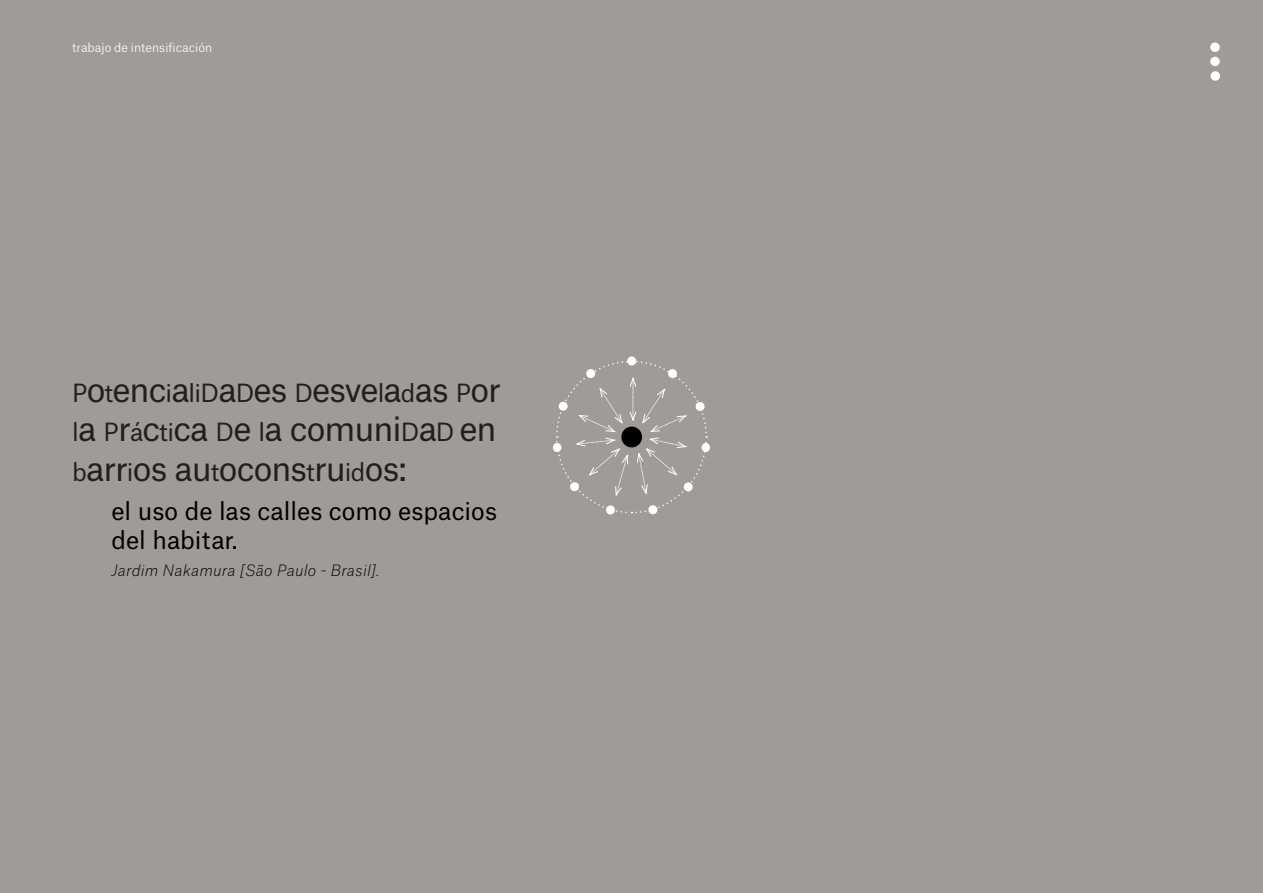
<style>
.page{position:relative;width:1263px;height:893px;background:#fff}
.page>*{position:absolute;margin:0;border:0;box-sizing:border-box;transform-origin:0 0}
.t1{font:33px/39.6px "Atlas Grotesk";letter-spacing:-.03em;color:#231f20}
.t2{font:24px/28.8px "Atlas Grotesk";color:#000}
.t3{font:italic 100 15px "Atlas Grotesk";letter-spacing:.02em;color:#000}
.t4{font:300 12px "Atlas Grotesk";color:#fff}
.s1{font-size:24px}
</style>
<div class="page">
<div style="left:0;top:0;width:1263px;height:892px;background:#a09b97"></div>
<div style="left:1210px;top:57px;width:10px;height:9px;background:#fff;border-radius:50%"></div>
<div style="left:1210px;top:71px;width:10px;height:10px;background:#fff;border-radius:50%"></div>
<div style="left:1210px;top:43px;width:10px;height:9px;background:#fff;border-radius:50%"></div>
<div style="left:627px;top:356px;width:9px;height:10px;background:#fff;border-radius:50%"></div>
<svg style="left:702px;top:443px;width:8px;height:9px"></svg>
<svg style="left:553px;top:443px;width:8px;height:9px"></svg>
<svg style="left:555px;top:360px;width:153px;height:154px"></svg>
<div style="left:621px;top:427px;width:21px;height:20px;background:#000;border-radius:50%"></div>
<p class="t4" style="left:72px;top:38px;width:142px">trabajo de intensificación</p>
<p class="t1" style="left:72px;top:366px;width:430px"><span class="s1">P</span>o<span class="s1">t</span>enc<span class="s1">i</span>a<span class="s1">liD</span>a<span class="s1">D</span>es <span class="s1">D</span>esve<span class="s1">l</span>a<span class="s1">d</span>as <span class="s1">P</span>or <span class="s1">l</span>a <span class="s1">P</span>r<span class="s1">á</span>c<span class="s1">ti</span>ca <span class="s1">D</span>e <span class="s1">l</span>a comuni<span class="s1">D</span>a<span class="s1">D</span> en <span class="s1">b</span>arr<span class="s1">i</span>os au<span class="s1">t</span>ocons<span class="s1">t</span>ru<span class="s1">id</span>os:</p>
<p class="t2" style="left:111px;top:494px;width:387px">el uso de las calles como espacios del habitar.</p>
<p class="t3" style="left:111px;top:558px;width:269px">Jardim Nakamura [São Paulo - Brasil].</p>
</div>
